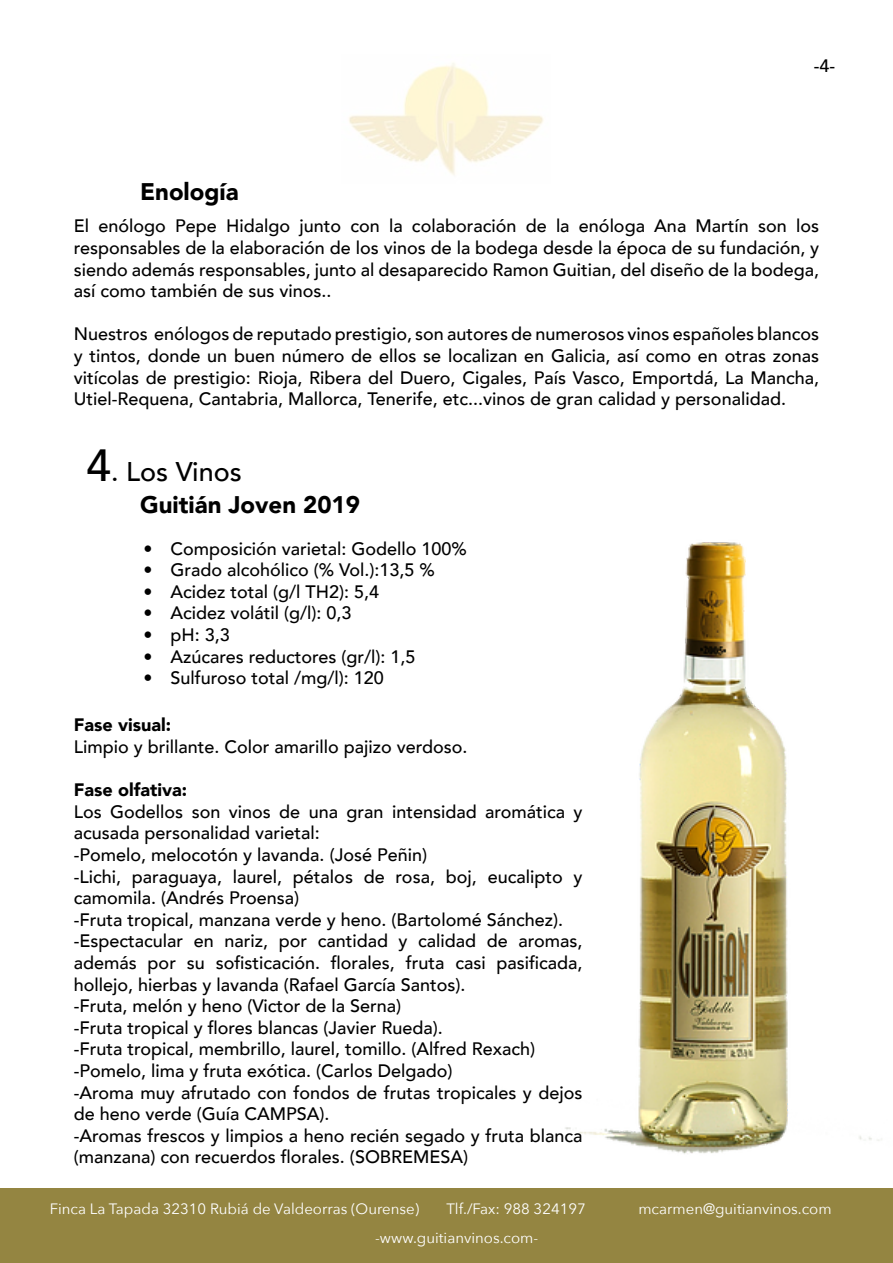
<style>
.page{position:relative;width:893px;height:1263px;background:#fff}
.page>*{position:absolute;margin:0;border:0;box-sizing:border-box;transform-origin:0 0}
.t1{font:500 27px "Avenir";color:#000}
.t2{font:900 24px "Avenir";color:#000}
.t3{font:500 18px/21.6px "Avenir";color:#000;text-align:justify}
.t4{font:900 18px "Avenir";color:#000}
.t5{font:15px "Avenir Next";color:#fff}
.s1{font-size:45px}
</style>
<div class="page">
<div style="left:0;top:1188px;width:893px;height:75px;background:#948541"></div>
<img style="left:501px;top:542px;width:381px;height:612px">
<img style="left:349px;top:63px;width:195px;height:112px">
<p class="t3" style="left:814px;top:54px;width:23px">-4-</p>
<h2 class="t2" style="left:140px;top:172px;width:100px">Enología</h2>
<p class="t3" style="left:74px;top:214px;width:747px">El enólogo Pepe Hidalgo junto con la colaboración de la enóloga Ana Martín son los responsables de la elaboración de los vinos de la bodega desde la época de su fundación, y siendo además responsables, junto al desaparecido Ramon Guitian, del diseño de la bodega, así como también de sus vinos..</p>
<p class="t3" style="left:74px;top:322px;width:747px">Nuestros enólogos de reputado prestigio, son autores de numerosos vinos españoles blancos y tintos, donde un buen número de ellos se localizan en Galicia, así como en otras zonas vitícolas de prestigio: Rioja, Ribera del Duero, Cigales, País Vasco, Emportdá, La Mancha, Utiel-Requena, Cantabria, Mallorca, Tenerife, etc...vinos de gran calidad y personalidad.</p>
<h1 class="t1" style="left:86px;top:448px;width:157px"><span class="s1">4</span>. Los Vinos</h1>
<h2 class="t2" style="left:140px;top:484px;width:221px">Guitián Joven 2019</h2>
<p class="t3" style="left:143px;top:536px;width:325px">• Composición varietal: Godello 100%</p>
<p class="t3" style="left:143px;top:558px;width:293px">• Grado alcohólico (% Vol.):13,5 %</p>
<p class="t3" style="left:143px;top:580px;width:237px">• Acidez total (g/l TH2): 5,4</p>
<p class="t3" style="left:143px;top:601px;width:210px">• Acidez volátil (g/l): 0,3</p>
<p class="t3" style="left:143px;top:623px;width:88px">• pH: 3,3</p>
<p class="t3" style="left:143px;top:644px;width:274px">• Azúcares reductores (gr/l): 1,5</p>
<p class="t3" style="left:143px;top:666px;width:242px">• Sulfuroso total /mg/l): 120</p>
<p class="t4" style="left:74px;top:710px;width:99px">Fase visual:</p>
<p class="t3" style="left:74px;top:735px;width:395px">Limpio y brillante. Color amarillo pajizo verdoso.</p>
<p class="t4" style="left:74px;top:774px;width:115px">Fase olfativa:</p>
<p class="t3" style="left:74px;top:800px;width:510px;text-align:left">Los Godellos son vinos de una gran intensidad aromática y acusada personalidad varietal:<br>-Pomelo, melocotón y lavanda. (José Peñin)<br>-Lichi, paraguaya, laurel, pétalos de rosa, boj, eucalipto y camomila. (Andrés Proensa)<br>-Fruta tropical, manzana verde y heno. (Bartolomé Sánchez). -Espectacular en nariz, por cantidad y calidad de aromas, además por su sofisticación. florales, fruta casi pasificada, hollejo, hierbas y lavanda (Rafael García Santos).<br>-Fruta, melón y heno (Victor de la Serna)<br>-Fruta tropical y flores blancas (Javier Rueda).<br>-Fruta tropical, membrillo, laurel, tomillo. (Alfred Rexach) -Pomelo, lima y fruta exótica. (Carlos Delgado)<br>-Aroma muy afrutado con fondos de frutas tropicales y dejos de heno verde (Guía CAMPSA).<br>-Aromas frescos y limpios a heno recién segado y fruta blanca (manzana) con recuerdos florales. (SOBREMESA)</p>
<p class="t5" style="left:50px;top:1196px;width:371px">Finca La Tapada 32310 Rubiá de Valdeorras (Ourense)</p>
<p class="t5" style="left:446px;top:1196px;width:141px">Tlf./Fax: 988 324197</p>
<p class="t5" style="left:638px;top:1196px;width:195px">mcarmen@guitianvinos.com</p>
<p class="t5" style="left:375px;top:1225px;width:165px">-www.guitianvinos.com-</p>
</div>
